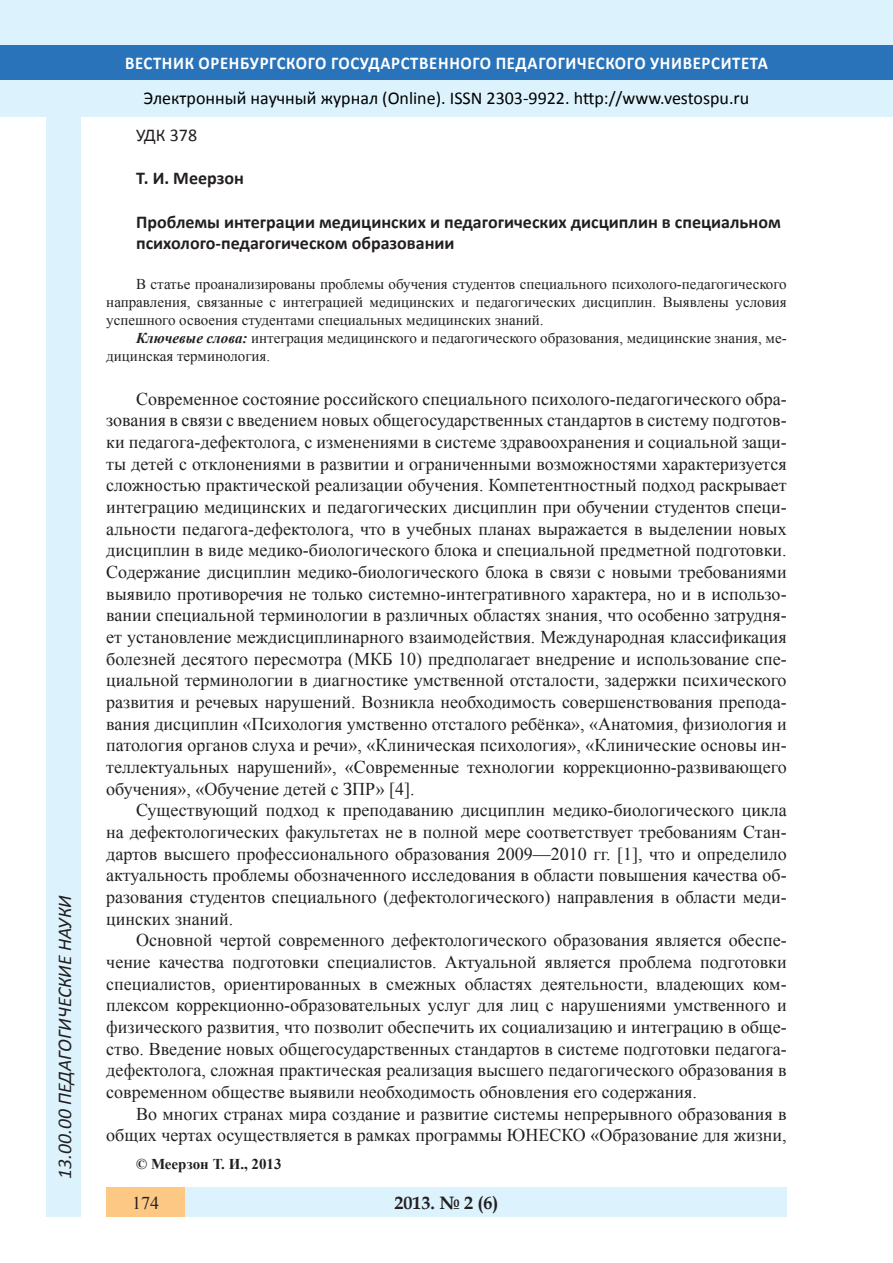
<style>
.page{position:relative;width:893px;height:1263px;background:#fff}
.page>*{position:absolute;margin:0;border:0;box-sizing:border-box;transform-origin:0 0}
.t1{font:italic 19.5px "Calibri";color:#231f20}
.Стиль2{font:18px/21.6px "Times New Roman";color:#231f20;text-align:justify}
.Заголовок_2{font:700 18px/21.6px "Calibri";color:#231f20}
.t2{font:18px "Calibri";color:#000}
.t3{font:700 18px "Calibri";letter-spacing:.04em;color:#fff;scale:.93 1}
.t4{font:700 18px "Book Antiqua";color:#231f20}
.Заголовок_2-2{font:18px "Calibri";color:#231f20}
.литература{font:15px/18px "Times New Roman";color:#231f20;text-align:justify}
.Стиль2-2{font:700 15px "Times New Roman";color:#231f20}
.s1{font-weight:700;font-style:italic}
</style>
<div class="page">
<div style="left:0;top:0;width:893px;height:116px;background:#dcf2fc"></div>
<div style="left:0;top:45px;width:893px;height:34px;background:#2873ba"></div>
<div style="left:106px;top:1188px;width:681px;height:29px;background:#dcf2fc"></div>
<div style="left:106px;top:1188px;width:79px;height:29px;background:#fdc784"></div>
<div style="left:47px;top:116px;width:34px;height:1101px;background:#dcf2fc"></div>
<p class="t1" style="left:51px;top:1179px;width:285px;rotate:-90deg">13.00.00 ПЕДАГОГИЧЕСКИЕ НАУКИ</p>
<p class="t3" style="left:125px;top:51px;width:693px">ВЕСТНИК ОРЕНБУРГСКОГО ГОСУДАРСТВЕННОГО ПЕДАГОГИЧЕСКОГО УНИВЕРСИТЕТА</p>
<p class="t2" style="left:144px;top:86px;width:607px">Электронный научный журнал (Online). ISSN 2303-9922. http://www.vestospu.ru</p>
<p class="Заголовок_2-2" style="left:136px;top:124px;width:63px">УДК 378</p>
<p class="Заголовок_2" style="left:136px;top:168px;width:109px">Т. И. Меерзон</p>
<p class="Заголовок_2" style="left:136px;top:211px;width:646px">Проблемы интеграции медицинских и педагогических дисциплин в специальном психолого-педагогическом образовании</p>
<p class="литература" style="left:106px;top:275px;width:682px;text-indent:30px">В статье проанализированы проблемы обучения студентов специального психолого-педагогического направления, связанные с интеграцией медицинских и педагогических дисциплин. Выявлены условия успешного освоения студентами специальных медицинских знаний.</p>
<p class="литература" style="left:106px;top:329px;width:682px;text-indent:30px"><span class="s1">Ключевые слова:</span> интеграция медицинского и педагогического образования, медицинские знания, ме&shy;дицинская терминология.</p>
<p class="Стиль2" style="left:106px;top:388px;width:682px;text-indent:30px">Современное состояние российского специального психолого-педагогического обра&shy;зования в связи с введением новых общегосударственных стандартов в систему подготов&shy;ки педагога-дефектолога, с изменениями в системе здравоохранения и социальной защи&shy;ты детей с отклонениями в развитии и ограниченными возможностями характеризуется сложностью практической реализации обучения. Компетентностный подход раскрывает интеграцию медицинских и педагогических дисциплин при обучении студентов специ&shy;альности педагога-дефектолога, что в учебных планах выражается в выделении новых дисциплин в виде медико-биологического блока и специальной предметной подготовки.<br>Содержание дисциплин медико-биологического блока в связи с новыми требованиями выявило противоречия не только системно-интегративного характера, но и в использо&shy;вании специальной терминологии в различных областях знания, что особенно затрудня&shy;ет установление междисциплинарного взаимодействия. Международная классификация болезней десятого пересмотра (МКБ 10) предполагает внедрение и использование спе&shy;циальной терминологии в диагностике умственной отсталости, задержки психического развития и речевых нарушений. Возникла необходимость совершенствования препода&shy;вания дисциплин «Психология умственно отсталого ребёнка», «Анатомия, физиология и патология органов слуха и речи», «Клиническая психология», «Клинические основы ин&shy;теллектуальных нарушений», «Современные технологии коррекционно-развивающего обучения», «Обучение детей с ЗПР» [4].</p>
<p class="Стиль2" style="left:106px;top:799px;width:682px;text-indent:30px">Существующий подход к преподаванию дисциплин медико-биологического цикла на дефектологических факультетах не в полной мере соответствует требованиям Стан&shy;дартов высшего профессионального образования 2009—2010 гг. [1], что и определило актуальность проблемы обозначенного исследования в области повышения качества об&shy;разования студентов специального (дефектологического) направления в области меди&shy;цинских знаний.</p>
<p class="Стиль2" style="left:106px;top:929px;width:682px;text-indent:30px">Основной чертой современного дефектологического образования является обеспе&shy;чение качества подготовки специалистов. Актуальной является проблема подготовки специалистов, ориентированных в смежных областях деятельности, владеющих ком&shy;плексом коррекционно-образовательных услуг для лиц с нарушениями умственного и физического развития, что позволит обеспечить их социализацию и интеграцию в обще&shy;ство. Введение новых общегосударственных стандартов в системе подготовки педагога&shy;дефектолога, сложная практическая реализация высшего педагогического образования в современном обществе выявили необходимость обновления его содержания.</p>
<p class="Стиль2" style="left:106px;top:1102px;width:682px;text-align:right">Во многих странах мира создание и развитие системы непрерывного образования в общих чертах осуществляется в рамках программы ЮНЕСКО «Образование для жизни,</p>
<p class="Стиль2-2" style="left:136px;top:1154px;width:147px">© Меерзон Т. И., 2013</p>
<p class="Стиль2" style="left:132px;top:1191px;width:28px">174</p>
<p class="t4" style="left:394px;top:1190px;width:106px">2013. № 2 (6)</p>
</div>
